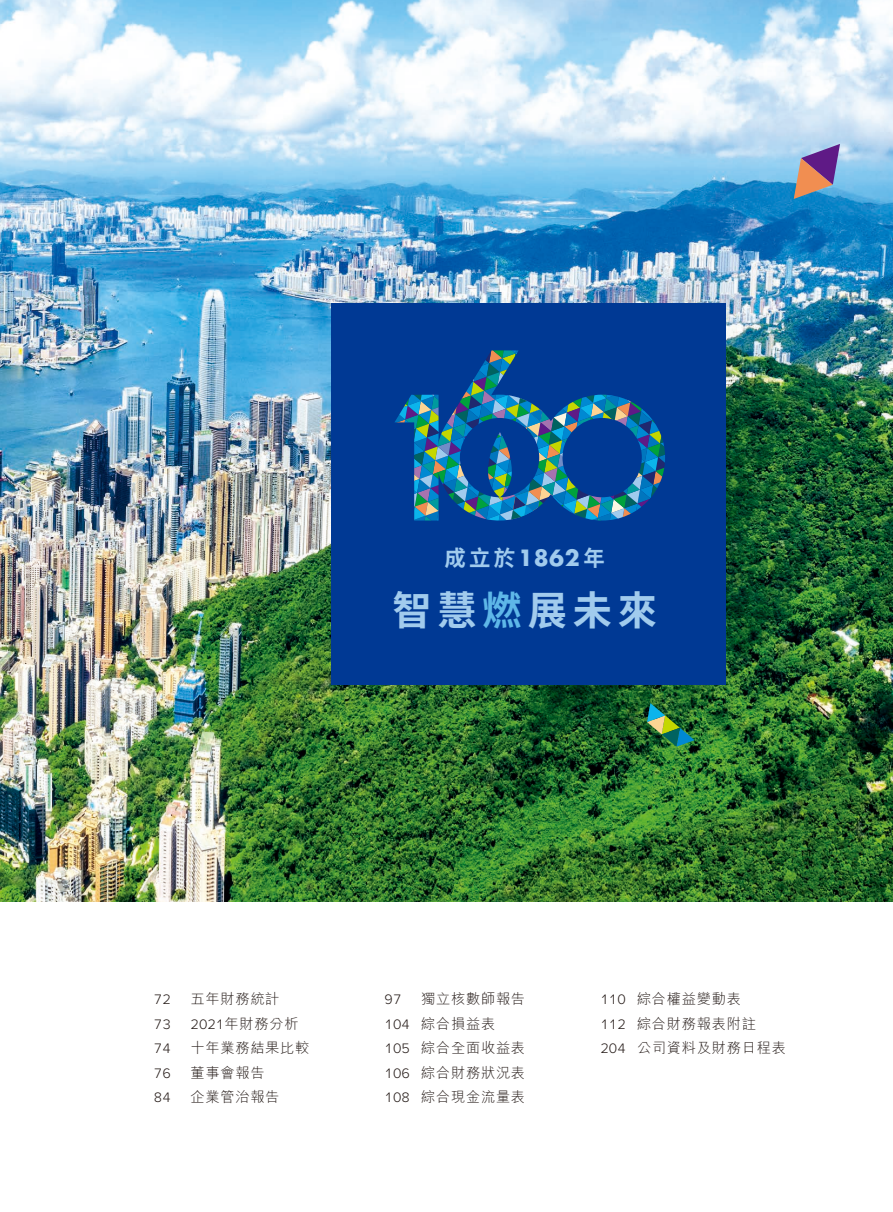
<style>
.page{position:relative;width:893px;height:1212px;background:#fff}
.page>*{position:absolute;margin:0;border:0;box-sizing:border-box;transform-origin:0 0}
.t1{font:700 39.9px "Noto Sans HK";letter-spacing:.15em;color:#a1cbed}
.t2{font:700 21.75px "Noto Sans HK";color:#a1cbed}
.t3{font:300 14.25px/24.6px "M Hei HK";letter-spacing:.05em;color:#231916}
.t4{font:300 14.25px "Proxima Nova";letter-spacing:.01em;color:#231916}
.s1{font-family:"Futura Std"}
.s2{color:#5eb7e8}
.s3{font-family:"Proxima Nova"}
</style>
<div class="page">
<img style="left:1px;top:0;width:892px;height:901px">
<img style="left:0;top:0;width:1px;height:901px">
<div style="left:331px;top:303px;width:395px;height:381px;background:#003994"></div>
<svg style="left:395px;top:350px;width:270px;height:171px"></svg>
<svg style="left:794px;top:144px;width:46px;height:55px;background:#937f9d"></svg>
<svg style="left:647px;top:703px;width:47px;height:44px;background:#357a4d"></svg>
<h2 class="t2" style="left:445px;top:546px;width:162px">成立於<span class="s1">1862</span>年</h2>
<h1 class="t1" style="left:392px;top:587px;width:266px">智慧<span class="s2">燃</span>展未來</h1>
<p class="t4" style="left:154px;top:988px;width:18px">72</p>
<p class="t3" style="left:190px;top:986px;width:91px">五年財務統計</p>
<p class="t4" style="left:154px;top:1013px;width:18px">73</p>
<p class="t3" style="left:190px;top:1011px;width:110px"><span class="s3">2021</span>年財務分析</p>
<p class="t4" style="left:154px;top:1038px;width:18px">74</p>
<p class="t3" style="left:190px;top:1035px;width:120px">十年業務結果比較</p>
<p class="t4" style="left:154px;top:1062px;width:18px">76</p>
<p class="t3" style="left:190px;top:1060px;width:76px">董事會報告</p>
<p class="t4" style="left:154px;top:1087px;width:18px">84</p>
<p class="t3" style="left:190px;top:1085px;width:91px">企業管治報告</p>
<p class="t3" style="left:385px;top:986px;width:142px;text-indent:37px">獨立核數師報告<br><span class="s3">104</span> 綜合損益表<br><span class="s3">105</span> 綜合全面收益表<br><span class="s3">106</span> 綜合財務狀況表<br><span class="s3">108</span> 綜合現金流量表</p>
<p class="t3" style="left:600px;top:986px;width:187px"><span class="s3">110</span> 綜合權益變動表<br><span class="s3">112</span> 綜合財務報表附註<br><span class="s3">204</span> 公司資料及財務日程表</p>
<p class="t4" style="left:385px;top:988px;width:18px">97</p>
</div>
